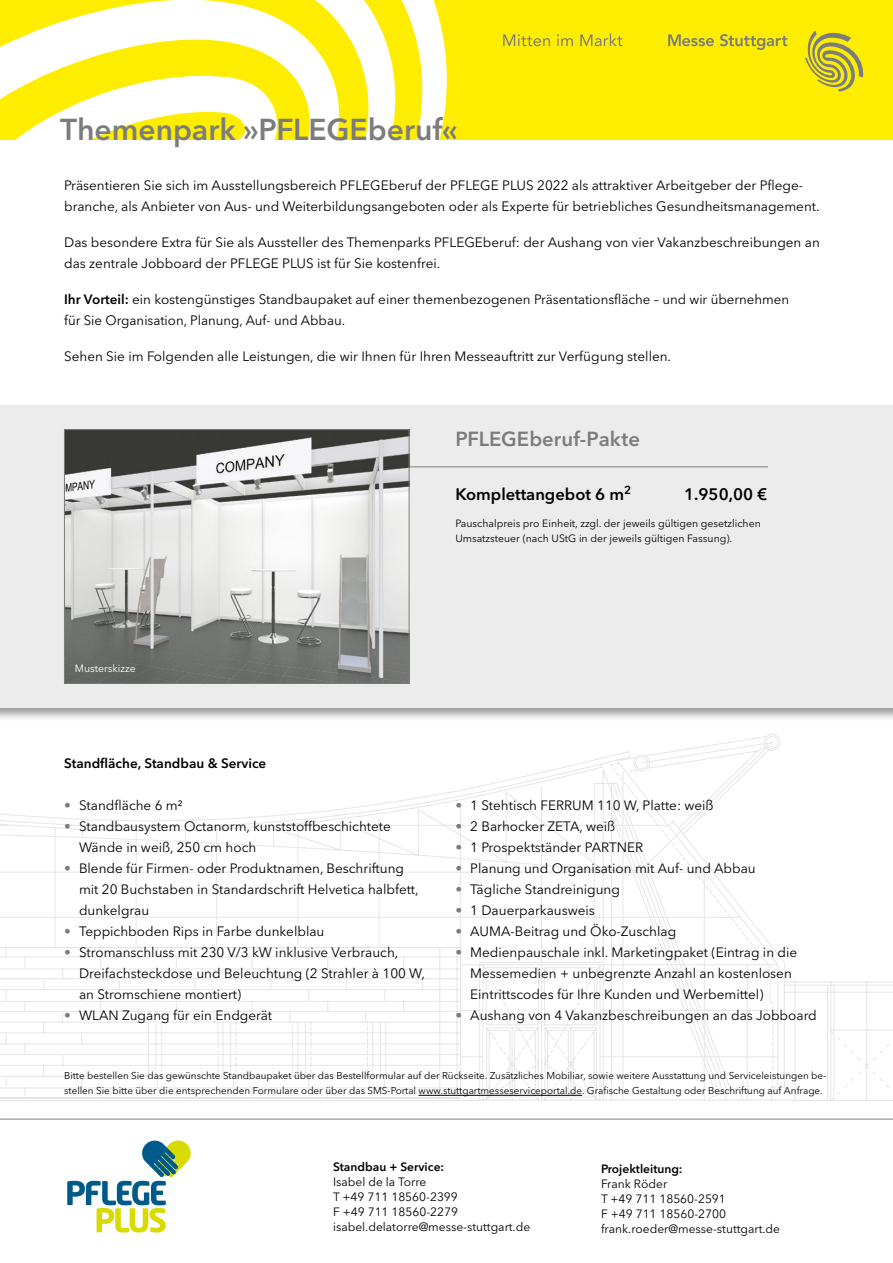
<style>
.page{position:relative;width:893px;height:1263px;background:#fff}
.page>*{position:absolute;margin:0;border:0;box-sizing:border-box;transform-origin:0 0}
.t1{font:600 30px "Avenir Next LT Pro";color:#7b7d7c}
.t2{font:600 20.25px "Avenir Next LT Pro";color:#7b7d7c}
.t3{font:600 16.5px "Avenir Next LT Pro";color:#000}
.t4{font:13.5px/21px "Avenir Next LT Pro";color:#000}
.t5{font:600 13.5px "Avenir Next LT Pro";color:#000}
.t6{font:12px/15px "Avenir Next LT Pro";color:#000}
.t7{font:600 12px "Avenir Next LT Pro";color:#000}
.t8{font:10.5px/15px "Avenir Next LT Pro";color:#000}
.t9{font:10.5px "Avenir Next LT Pro";color:#fff}
.t10{font:9.9px/15px "Avenir Next LT Pro";color:#000}
.s1{font-weight:600}
.s2{color:#7b7d7c}
</style>
<div class="page">
<svg style="left:0;top:734px;width:893px;height:367px"></svg>
<div style="left:0;top:403px;width:893px;height:319px;background:#000;opacity:.4"></div>
<div style="left:0;top:405px;width:893px;height:303px;background:#ececec"></div>
<hr style="left:387px;top:466px;width:381px;height:1px;background:#7b7d7c">
<img style="left:66px;top:431px;width:341px;height:251px">
<div style="left:64px;top:429px;width:345px;height:255px;border:1px solid #7b7d7c"></div>
<hr style="left:419px;top:1095px;width:163px;height:1px;background:#000">
<hr style="left:0;top:1119px;width:893px;height:1px;background:#7b7d7c">
<div style="left:0;top:0;width:893px;height:140px;background:#ffed00"></div>
<svg style="left:0;top:0;width:447px;height:140px"></svg>
<svg style="left:720px;top:34px;width:67px;height:16px"></svg>
<svg style="left:805px;top:30px;width:58px;height:61px"></svg>
<svg style="left:668px;top:34px;width:46px;height:12px"></svg>
<svg style="left:557px;top:34px;width:16px;height:12px"></svg>
<svg style="left:580px;top:34px;width:42px;height:12px"></svg>
<svg style="left:503px;top:34px;width:47px;height:12px"></svg>
<svg style="left:67px;top:1140px;width:124px;height:92px"></svg>
<h1 class="t1" style="left:60px;top:111px;width:399px">Themenpark »PFLEGEberuf«</h1>
<p class="t4" style="left:64px;top:175px;width:757px">Präsentieren Sie sich im Ausstellungsbereich PFLEGEberuf der PFLEGE PLUS 2022 als attraktiver Arbeitgeber der Pflege&shy;branche, als Anbieter von Aus- und Weiterbildungsangeboten oder als Experte für betriebliches Gesundheitsmanagement.</p>
<p class="t4" style="left:64px;top:232px;width:757px">Das besondere Extra für Sie als Aussteller des Themenparks PFLEGEberuf: der Aushang von vier Vakanzbeschreibungen an das zentrale Jobboard der PFLEGE PLUS ist für Sie kostenfrei.</p>
<p class="t4" style="left:64px;top:289px;width:726px"><span class="s1">Ihr Vorteil:</span> ein kostengünstiges Standbaupaket auf einer themenbezogenen Präsentationsfläche – und wir übernehmen für Sie Organisation, Planung, Auf- und Abbau.</p>
<p class="t4" style="left:64px;top:346px;width:608px">Sehen Sie im Folgenden alle Leistungen, die wir Ihnen für Ihren Messeauftritt zur Verfügung stellen.</p>
<h2 class="t2" style="left:455px;top:426px;width:186px">PFLEGEberuf-Pakte</h2>
<p class="t3" style="left:455px;top:484px;width:177px">Komplettangebot 6 m<sup>2</sup></p>
<p class="t3" style="left:684px;top:484px;width:85px">1.950,00 €</p>
<p class="t8" style="left:455px;top:516px;width:307px">Pauschalpreis pro Einheit, zzgl. der jeweils gültigen gesetzlichen<br>Umsatzsteuer (nach UStG in der jeweils gültigen Fassung).</p>
<p class="t9" style="left:75px;top:662px;width:63px">Musterskizze</p>
<p class="t5" style="left:64px;top:755px;width:204px">Standfläche, Standbau &amp; Service</p>
<p class="t4" style="left:64px;top:795px;width:120px"><span class="s2">•</span> Standfläche 6 m²</p>
<p class="t4" style="left:79px;top:816px;width:313px;text-indent:-15px"><span class="s2">•</span> Standbausystem Octanorm, kunststoffbeschichtete<br>Wände in weiß, 250 cm hoch</p>
<p class="t4" style="left:79px;top:858px;width:341px;text-indent:-15px"><span class="s2">•</span> Blende für Firmen- oder Produktnamen, Beschriftung mit 20 Buchstaben in Standardschrift Helvetica halbfett, dunkelgrau</p>
<p class="t4" style="left:64px;top:921px;width:262px"><span class="s2">•</span> Teppichboden Rips in Farbe dunkelblau</p>
<p class="t4" style="left:79px;top:942px;width:347px;text-indent:-15px"><span class="s2">•</span> Stromanschluss mit 230 V/3 kW inklusive Verbrauch,<br>Dreifachsteckdose und Beleuchtung (2 Strahler à 100 W, an Stromschiene montiert)</p>
<p class="t4" style="left:64px;top:1005px;width:210px"><span class="s2">•</span> WLAN Zugang für ein Endgerät</p>
<p class="t4" style="left:455px;top:795px;width:260px"><span class="s2">•</span> 1 Stehtisch FERRUM 110 W, Platte: weiß</p>
<p class="t4" style="left:455px;top:816px;width:161px"><span class="s2">•</span> 2 Barhocker ZETA, weiß</p>
<p class="t4" style="left:455px;top:837px;width:189px"><span class="s2">•</span> 1 Prospektständer PARTNER</p>
<p class="t4" style="left:455px;top:858px;width:302px"><span class="s2">•</span> Planung und Organisation mit Auf- und Abbau</p>
<p class="t4" style="left:455px;top:879px;width:166px"><span class="s2">•</span> Tägliche Standreinigung</p>
<p class="t4" style="left:455px;top:900px;width:141px"><span class="s2">•</span> 1 Dauerparkausweis</p>
<p class="t4" style="left:455px;top:921px;width:222px"><span class="s2">•</span> AUMA-Beitrag und Öko-Zuschlag</p>
<p class="t4" style="left:470px;top:942px;width:329px;text-indent:-15px"><span class="s2">•</span> Medienpauschale inkl. Marketingpaket (Eintrag in die<br>Messemedien + unbegrenzte Anzahl an kostenlosen<br>Eintrittscodes für Ihre Kunden und Werbemittel)</p>
<p class="t4" style="left:455px;top:1005px;width:363px"><span class="s2">•</span> Aushang von 4 Vakanzbeschreibungen an das Jobboard</p>
<p class="t10" style="left:64px;top:1068px;width:764px">Bitte bestellen Sie das gewünschte Standbaupaket über das Bestellformular auf der Rückseite. Zusätzliches Mobiliar, sowie weitere Ausstattung und Serviceleistungen be&shy;stellen Sie bitte über die entsprechenden Formulare oder über das SMS-Portal www.stuttgartmesseserviceportal.de. Grafische Gestaltung oder Beschriftung auf Anfrage.</p>
<p class="t7" style="left:333px;top:1159px;width:113px">Standbau + Service:</p>
<p class="t6" style="left:333px;top:1174px;width:199px">Isabel de la Torre<br>T +49 711 18560-2399<br>F +49 711 18560-2279 isabel.delatorre@messe-stuttgart.de</p>
<p class="t7" style="left:601px;top:1161px;width:83px">Projektleitung:</p>
<p class="t6" style="left:601px;top:1176px;width:181px">Frank Röder<br>T +49 711 18560-2591<br>F +49 711 18560-2700 frank.roeder@messe-stuttgart.de</p>
</div>
